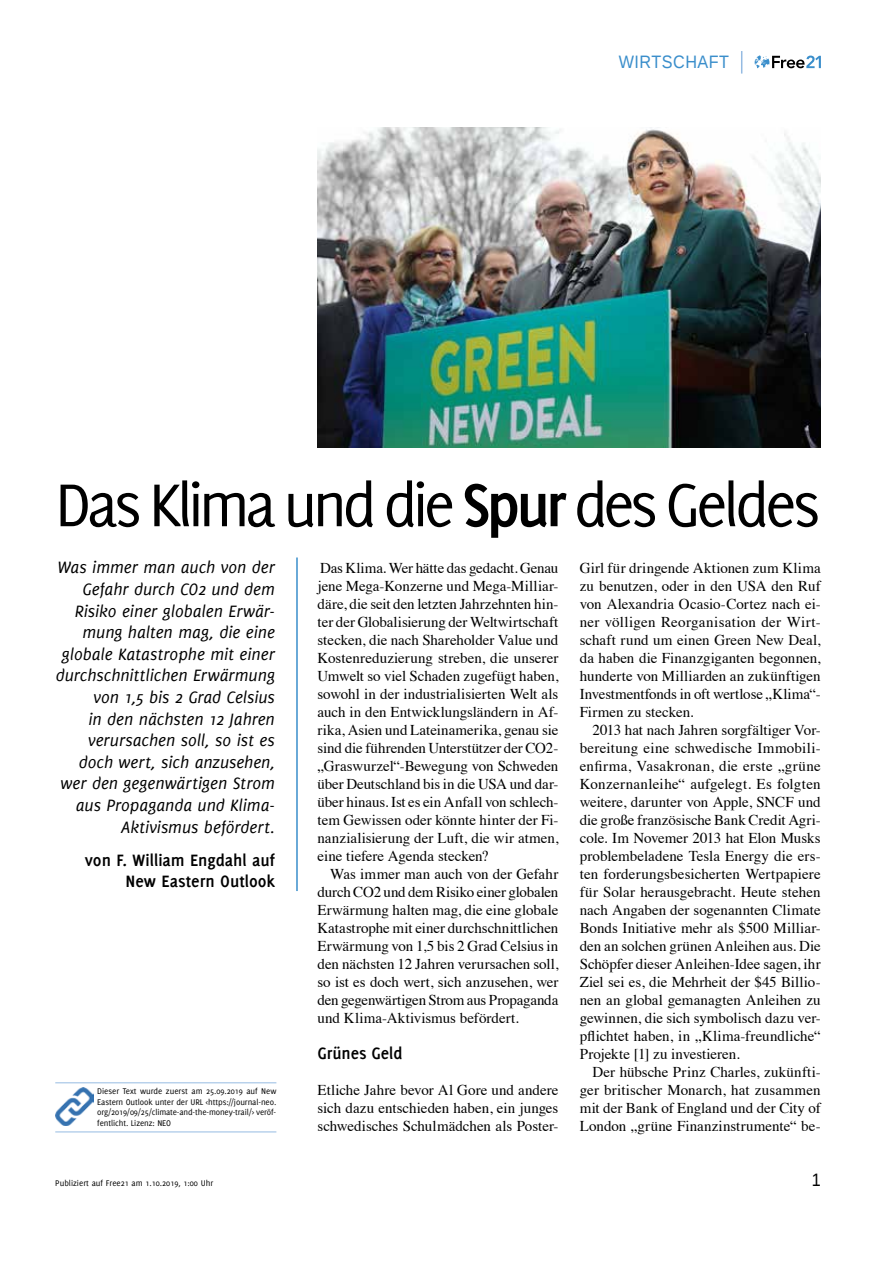
<style>
.page{position:relative;width:893px;height:1263px;background:#fff}
.page>*{position:absolute;margin:0;border:0;box-sizing:border-box;transform-origin:0 0}
.t1{font:66px "Delicious";letter-spacing:-.065em;color:#000}
.t2{font:italic 18px/21.6px "Delicious";letter-spacing:-.005em;color:#000;text-align:right}
.t3{font:700 18px/21px "Delicious";color:#000;text-align:right}
.t4{font:18px "Liberation Sans";letter-spacing:.03em;color:#3a8ecb;scale:.9 1}
.t5{font:18px "Liberation Sans";color:#000;scale:.9 1}
.t6{font:15px/18px "Times";color:#000;text-align:justify}
.t7{font:9px/10.8px "Delicious";letter-spacing:-.01em;color:#000;text-align:justify}
.s1{font-weight:700}
</style>
<div class="page">
<svg style="left:755px;top:55px;width:66px;height:13px"></svg>
<svg style="left:741px;top:51px;width:1px;height:23px"></svg>
<hr style="left:296px;top:557px;width:2px;height:334px;background:#3a8ecb">
<img style="left:317px;top:128px;width:504px;height:319px">
<hr style="left:55px;top:1082px;width:221px;height:1px;background:#95bbe2">
<hr style="left:55px;top:1131px;width:221px;height:1px;background:#95bbe2">
<img style="left:55px;top:1087px;width:38px;height:38px">
<p class="t4" style="left:619px;top:52px;width:124px">WIRTSCHAFT</p>
<h1 class="t1" style="left:55px;top:467px;width:767px">Das Klima und die <span class="s1">Spur</span> des Geldes</h1>
<p class="t2" style="left:56px;top:557px;width:221px">Was immer man auch von der<br>Gefahr durch CO2 und dem<br>Risiko einer globalen Erwär&shy;mung halten mag, die eine globale Katastrophe mit einer durchschnittlichen Erwärmung von 1,5 bis 2 Grad Celsius<br>in den nächsten 12 Jahren verursachen soll, so ist es doch wert, sich anzusehen, wer den gegenwärtigen Strom aus Propaganda und Klima-<br>Aktivismus befördert.</p>
<p class="t3" style="left:85px;top:850px;width:191px">von F. William Engdahl auf<br>New Eastern Outlook</p>
<p class="t7" style="left:97px;top:1085px;width:181px">Dieser Text wurde zuerst am 25.09.2019 auf New Eastern Outlook unter der URL &lt;https://journal-neo. org/2019/09/25/climate-and-the-money-trail/&gt; veröf&shy;fentlicht. Lizenz: NEO</p>
<p class="t6" style="left:317px;top:558px;width:242px">Das Klima. Wer hätte das gedacht. Genau jene Mega-Konzerne und Mega-Milliar&shy;däre, die seit den letzten Jahrzehnten hin&shy;ter der Globalisierung der Weltwirtschaft stecken, die nach Shareholder Value und Kostenreduzierung streben, die unserer Umwelt so viel Schaden zugefügt haben, sowohl in der industrialisierten Welt als auch in den Entwicklungsländern in Af&shy;rika, Asien und Lateinamerika, genau sie sind die führenden Unterstützer der CO2- „Graswurzel“-Bewegung von Schweden über Deutschland bis in die USA und dar&shy;über hinaus. Ist es ein Anfall von schlech&shy;tem Gewissen oder könnte hinter der Fi&shy;nanzialisierung der Luft, die wir atmen, eine tiefere Agenda stecken?</p>
<p class="t6" style="left:317px;top:864px;width:242px;text-indent:13px">Was immer man auch von der Gefahr durch CO2 und dem Risiko einer globalen Erwärmung halten mag, die eine globale Katastrophe mit einer durchschnittlichen Erwärmung von 1,5 bis 2 Grad Celsius in den nächsten 12 Jahren verursachen soll, so ist es doch wert, sich anzusehen, wer den gegenwärtigen Strom aus Propaganda und Klima-Aktivismus befördert.</p>
<p class="t3" style="left:317px;top:1043px;width:86px">Grünes Geld</p>
<p class="t6" style="left:317px;top:1080px;width:242px">Etliche Jahre bevor Al Gore und andere sich dazu entschieden haben, ein junges schwedisches Schulmädchen als Poster-</p>
<p class="t6" style="left:580px;top:558px;width:243px">Girl für dringende Aktionen zum Klima zu benutzen, oder in den USA den Ruf von Alexandria Ocasio-Cortez nach ei&shy;ner völligen Reorganisation der Wirt&shy;schaft rund um einen Green New Deal, da haben die Finanzgiganten begonnen, hunderte von Milliarden an zukünftigen Investmentfonds in oft wertlose „Klima“- Firmen zu stecken.</p>
<p class="t6" style="left:580px;top:720px;width:242px;text-indent:13px">2013 hat nach Jahren sorgfältiger Vor&shy;bereitung eine schwedische Immobili&shy;enfirma, Vasakronan, die erste „grüne Konzernanleihe“ aufgelegt. Es folgten weitere, darunter von Apple, SNCF und die große französische Bank Credit Agri&shy;cole. Im Novemer 2013 hat Elon Musks problembeladene Tesla Energy die ers&shy;ten forderungsbesicherten Wertpapiere für Solar herausgebracht. Heute stehen nach Angaben der sogenannten Climate Bonds Initiative mehr als $500 Milliar&shy;den an solchen grünen Anleihen aus. Die Schöpfer dieser Anleihen-Idee sagen, ihr Ziel sei es, die Mehrheit der $45 Billio&shy;nen an global gemanagten Anleihen zu gewinnen, die sich symbolisch dazu ver&shy;pflichtet haben, in „Klima-freundliche“ Projekte [1] zu investieren.</p>
<p class="t6" style="left:580px;top:1062px;width:242px;text-indent:13px">Der hübsche Prinz Charles, zukünfti&shy;ger britischer Monarch, hat zusammen mit der Bank of England und der City of London „grüne Finanzinstrumente“ be-</p>
<p class="t7" style="left:55px;top:1178px;width:159px">Publiziert auf Free21 am 1.10.2019, 1:00 Uhr</p>
<p class="t5" style="left:812px;top:1169px;width:12px">1</p>
</div>
